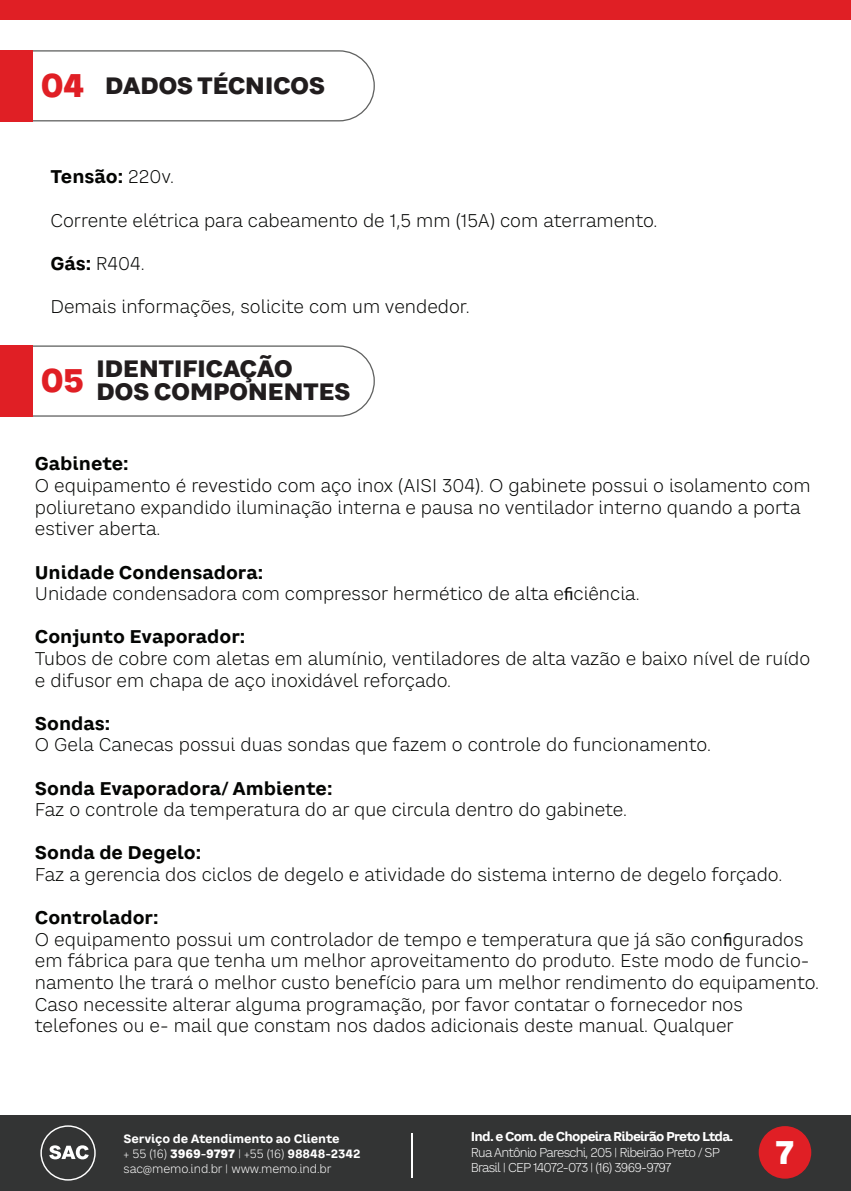
<style>
.page{position:relative;width:851px;height:1191px;background:#fff}
.page>*{position:absolute;margin:0;border:0;box-sizing:border-box;transform-origin:0 0}
.t1{font:800 32px "CA Saygon Text";color:#fff}
.t2{font:800 23.2px/23.2px "CA Saygon Text";letter-spacing:-.025em;color:#211d1e;text-align:center}
.t3{font:300 18px/21.6px "CA Saygon Text";color:#040503}
.t4{font:700 18px "CA Saygon Text";color:#040503}
.t5{font:300 12.6px/15.4px "CA Saygon Text";letter-spacing:-.06em;color:#fff}
.t6{font:700 12.6px "CA Saygon Text";letter-spacing:-.06em;color:#fff}
.t7{font:300 11.8px/15px "CA Saygon Text";letter-spacing:-.01em;color:#fff}
.s1{font-size:32px;color:#e01f25}
.s2{font-weight:300}
.s3{font-weight:700}
.s4{font-family:"Myriad Pro";font-weight:400}
.s5{font-weight:800}
</style>
<div class="page">
<div style="left:0;top:1115px;width:850px;height:76px;background:#333434"></div>
<svg style="left:33px;top:50px;width:342px;height:71px"></svg>
<div style="left:0;top:0;width:850px;height:20px;background:#e01f25"></div>
<svg style="left:40px;top:1125px;width:56px;height:55px"></svg>
<hr style="left:411px;top:1132px;width:1px;height:45px;background:#fff">
<div style="left:758px;top:1126px;width:53px;height:52px;background:#e01f25;border-radius:50%"></div>
<div style="left:0;top:50px;width:33px;height:71px;background:#e01f25"></div>
<svg style="left:33px;top:345px;width:342px;height:72px"></svg>
<div style="left:0;top:345px;width:33px;height:72px;background:#e01f25"></div>
<p class="t2" style="left:40px;top:74px;width:286px"><span class="s1">04</span> DADOS TÉCNICOS</p>
<p class="t4" style="left:50px;top:163px;width:125px">Tensão: <span class="s2">220v.</span></p>
<p class="t3" style="left:50px;top:209px;width:608px">Corrente elétrica para cabeamento de 1,5 mm (15A) com aterramento.</p>
<p class="t3" style="left:50px;top:252px;width:96px"><span class="s3">Gás:</span> R404.</p>
<p class="t3" style="left:50px;top:295px;width:421px">Demais informações, solicite com um vendedor.</p>
<p class="t2" style="left:40px;top:357px;width:312px">IDENTIFICAÇÃO<br><sup>05</sup> DOS COMPONENTES</p>
<p class="t4" style="left:35px;top:450px;width:95px">Gabinete:</p>
<p class="t3" style="left:35px;top:474px;width:777px">O equipamento é revestido com aço inox (AISI 304). O gabinete possui o isolamento com poliuretano expandido iluminação interna e pausa no ventilador interno quando a porta estiver aberta.</p>
<p class="t3" style="left:35px;top:561px;width:606px"><span class="s3">Unidade Condensadora:<br></span>Unidade condensadora com compressor hermético de alta e<span class="s4">fi</span>ciência.</p>
<p class="t4" style="left:35px;top:623px;width:212px">Conjunto Evaporador:</p>
<p class="t3" style="left:35px;top:647px;width:776px">Tubos de cobre com aletas em alumínio, ventiladores de alta vazão e baixo nível de ruído e difusor em chapa de aço inoxidável reforçado.</p>
<p class="t4" style="left:35px;top:709px;width:77px">Sondas:</p>
<p class="t3" style="left:35px;top:734px;width:677px">O Gela Canecas possui duas sondas que fazem o controle do funcionamento.</p>
<p class="t4" style="left:35px;top:774px;width:299px">Sonda Evaporadora/ Ambiente:</p>
<p class="t3" style="left:35px;top:798px;width:593px">Faz o controle da temperatura do ar que circula dentro do gabinete.</p>
<p class="t4" style="left:35px;top:839px;width:168px">Sonda de Degelo:</p>
<p class="t3" style="left:35px;top:863px;width:748px">Faz a gerencia dos ciclos de degelo e atividade do sistema interno de degelo forçado.</p>
<p class="t3" style="left:35px;top:906px;width:785px"><span class="s3">Controlador:<br></span>O equipamento possui um controlador de tempo e temperatura que já são con<span class="s4">fi</span>gurados em fábrica para que tenha um melhor aproveitamento do produto. Este modo de funcio&shy;namento lhe trará o melhor custo benefício para um melhor rendimento do equipamento.<br>Caso necessite alterar alguma programação, por favor contatar o fornecedor nos telefones ou e- mail que constam nos dados adicionais deste manual. Qualquer</p>
<p class="t6" style="left:470px;top:1127px;width:264px">Ind. e Com. de Chopeira Ribeirão Preto Ltda.</p>
<p class="t5" style="left:470px;top:1144px;width:251px">Rua Antônio Pareschi, 205 | Ribeirão Preto / SP<br>Brasil | CEP 14072-073 | (16) 3969-9797</p>
<p class="t7" style="left:124px;top:1130px;width:238px"><span class="s3">Serviço de Atendimento ao Cliente<br></span>+ 55 (16) <span class="s5">3969-9797</span> | +55 (16) <span class="s3">98848-2342 </span>sac@memo.ind.br | www.memo.ind.br</p>
<h1 class="t1" style="left:775px;top:1126px;width:20px">7</h1>
</div>
